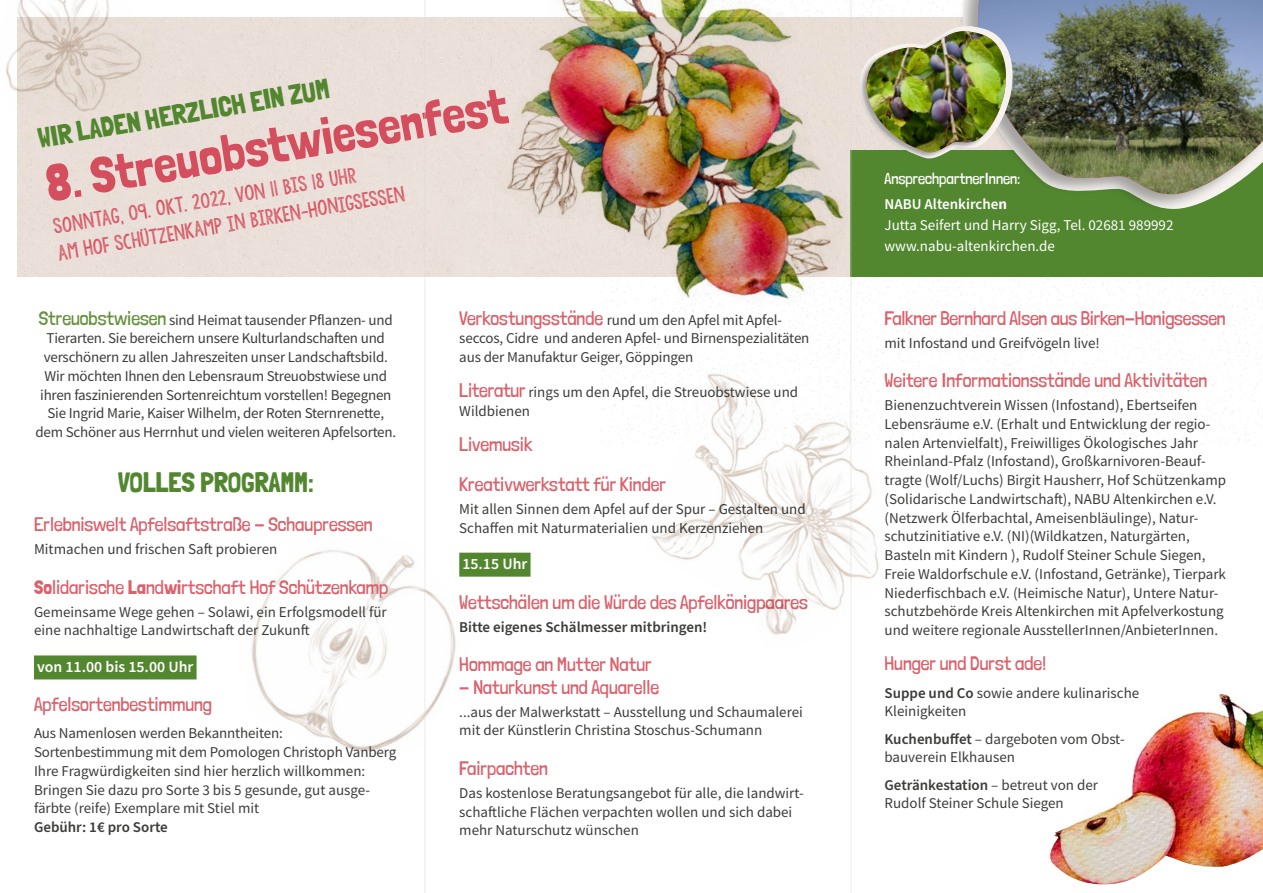
<style>
.page{position:relative;width:1263px;height:893px;background:#fff}
.page>*{position:absolute;margin:0;border:0;box-sizing:border-box;transform-origin:0 0}
.t1{font:51.3px "Londrina Solid";color:#d54e5e}
.t2{font:28.05px "Londrina Solid";letter-spacing:-.01em;color:#528730}
.t3{font:300 19.5px/39.5px "Londrina Solid";color:#da626c}
.t4{font:17.25px/27.2px "KG Allof Me";color:#d54e5e}
.t5{font:600 15.75px "Source Sans Pro";color:#fff}
.t6{font:300 15.75px "Londrina Solid";color:#fff}
.t7{font:15px/18.8px "Source Sans Pro";color:#3c3c3b}
.t8{font:15px/21px "Source Sans Pro";color:#fff}
.t9{font:600 15px "Source Sans Pro";color:#3c3c3b}
.s1{font-family:"Londrina Solid";font-weight:300;font-size:19.5px;color:#66913f}
.s2{font-weight:400}
.s3{font-family:"Londrina Solid";font-weight:300;font-size:19.5px;color:#da626c}
.s4{font-weight:600}
.s5{font-weight:700}
</style>
<div class="page">
<div style="left:17px;top:17px;width:478px;height:259px;background:#eae0d9"></div>
<img style="left:600px;top:0;width:663px;height:444px">
<img style="left:251px;top:549px;width:224px;height:203px">
<div style="left:34px;top:655px;width:163px;height:24px;background:#528730"></div>
<div style="left:459px;top:553px;width:71px;height:24px;background:#528730"></div>
<div style="left:850px;top:150px;width:413px;height:126px;background:#528730"></div>
<img style="left:495px;top:0;width:354px;height:307px">
<img style="left:643px;top:362px;width:256px;height:273px">
<img style="left:6px;top:0;width:155px;height:123px">
<img style="left:1050px;top:693px;width:213px;height:192px">
<div style="left:958px;top:0;width:305px;height:211px;background:#000;opacity:.33"></div>
<img style="left:978px;top:0;width:285px;height:195px">
<svg style="left:853px;top:20px;width:162px;height:141px"></svg>
<img style="left:860px;top:31px;width:149px;height:124px">
<hr style="left:424px;top:0;width:1px;height:893px;background:#dadada">
<hr style="left:850px;top:0;width:1px;height:893px;background:#dadada">
<h2 class="t2" style="left:35px;top:123px;width:297px;rotate:-10deg">WIR LADEN HERZLICH EIN ZUM</h2>
<h1 class="t1" style="left:41px;top:155px;width:469px;rotate:-10deg">8. Streuobstwiesenfest</h1>
<p class="t4" style="left:51px;top:214px;width:353px;rotate:-10deg">Sonntag, 09. Okt. 2022, von 11 bis 18 Uhr<br>am Hof Schützenkamp in Birken-Honigsessen</p>
<p class="t7" style="left:35px;top:310px;width:362px;text-align:center"><span class="s1">Streuobstwiesen</span> sind Heimat tausender Pflanzen- und Tierarten. Sie bereichern unsere Kulturlandschaften und verschönern zu allen Jahreszeiten unser Landschaftsbild.<br>Wir möchten Ihnen den Lebensraum Streuobstwiese und ihren faszinierenden Sortenreichtum vorstellen! Begegnen Sie Ingrid Marie, Kaiser Wilhelm, der Roten Sternrenette, dem Schöner aus Herrnhut und vielen weiteren Apfelsorten.</p>
<h2 class="t2" style="left:118px;top:465px;width:197px">VOLLES PROGRAMM:</h2>
<h3 class="t3" style="left:34px;top:504px;width:340px">Erlebniswelt Apfelsaftstraße - Schaupressen</h3>
<p class="t7" style="left:34px;top:540px;width:245px">Mitmachen und frischen Saft probieren</p>
<h3 class="t3" style="left:34px;top:567px;width:356px"><span class="s2">So</span>lidarische <span class="s2">La</span>nd<span class="s2">wi</span>rtschaft Hof Schützenkamp</h3>
<p class="t7" style="left:34px;top:602px;width:354px">Gemeinsame Wege gehen – Solawi, ein Erfolgsmodell für eine nachhaltige Landwirtschaft der Zukunft</p>
<p class="t5" style="left:37px;top:656px;width:158px">von 11.00 bis 15.00 Uhr</p>
<h3 class="t3" style="left:34px;top:685px;width:179px">Apfelsortenbestimmung</h3>
<p class="t7" style="left:34px;top:724px;width:364px">Aus Namenlosen werden Bekanntheiten:<br>Sortenbestimmung mit dem Pomologen Christoph Vanberg Ihre Fragwürdigkeiten sind hier herzlich willkommen:<br>Bringen Sie dazu pro Sorte 3 bis 5 gesunde, gut ausge&shy;färbte (reife) Exemplare mit Stiel mit</p>
<p class="t9" style="left:34px;top:817px;width:135px">Gebühr: 1€ pro Sorte</p>
<p class="t7" style="left:459px;top:310px;width:352px"><span class="s3">Verkostungsstände</span> rund um den Apfel mit Apfel&shy;seccos, Cidre und anderen Apfel- und Birnenspezialitäten aus der Manufaktur Geiger, Göppingen</p>
<p class="t7" style="left:459px;top:383px;width:340px"><span class="s3">Literatur</span> rings um den Apfel, die Streuobstwiese und<br>Wildbienen</p>
<h3 class="t3" style="left:459px;top:425px;width:208px">Livemusik<br>Kreativwerkstatt für Kinder</h3>
<p class="t7" style="left:459px;top:499px;width:348px">Mit allen Sinnen dem Apfel auf der Spur – Gestalten und<br>Schaffen mit Naturmaterialien und Kerzenziehen</p>
<p class="t5" style="left:462px;top:553px;width:66px">15.15 Uhr</p>
<h3 class="t3" style="left:459px;top:582px;width:350px">Wettschälen um die Würde des Apfelkönigpaares</h3>
<p class="t9" style="left:459px;top:617px;width:249px">Bitte eigenes Schälmesser mitbringen!</p>
<h3 class="t3" style="left:459px;top:644px;width:194px">Hommage an Mutter Natur</h3>
<h3 class="t3" style="left:459px;top:667px;width:201px">- Naturkunst und Aquarelle</h3>
<p class="t7" style="left:459px;top:702px;width:345px">...aus der Malwerkstatt – Ausstellung und Schaumalerei mit der Künstlerin Christina Stoschus-Schumann</p>
<h3 class="t3" style="left:459px;top:748px;width:90px">Fairpachten</h3>
<p class="t7" style="left:459px;top:783px;width:346px">Das kostenlose Beratungsangebot für alle, die landwirt&shy;schaftliche Flächen verpachten wollen und sich dabei mehr Naturschutz wünschen</p>
<p class="t6" style="left:884px;top:169px;width:137px">AnsprechpartnerInnen:</p>
<p class="t8" style="left:884px;top:194px;width:290px"><span class="s4">NABU Altenkirche</span><span class="s5">n<br></span>Jutta Seifert und Harry Sigg, Tel. 02681 989992 www.nabu-altenkirchen.de</p>
<h3 class="t3" style="left:884px;top:298px;width:343px">Falkner Bernhard Alsen aus Birken-Honigsessen</h3>
<p class="t7" style="left:884px;top:333px;width:217px">mit Infostand und Greifvögeln live!</p>
<h3 class="t3" style="left:884px;top:360px;width:324px">Weitere Informationsstände und Aktivitäten</h3>
<p class="t7" style="left:884px;top:396px;width:343px">Bienenzuchtverein Wissen (Infostand), Ebertseifen Lebensräume e.V. (Erhalt und Entwicklung der regio&shy;nalen Artenvielfalt), Freiwilliges Ökologisches Jahr Rheinland-Pfalz (Infostand), Großkarnivoren-Beauf&shy;tragte (Wolf/Luchs) Birgit Hausherr, Hof Schützenkamp (Solidarische Landwirtschaft), NABU Altenkirchen e.V. (Netzwerk Ölferbachtal, Ameisenbläulinge), Natur&shy;schutzinitiative e.V. (NI)(Wildkatzen, Naturgärten, Basteln mit Kindern ), Rudolf Steiner Schule Siegen, Freie Waldorfschule e.V. (Infostand, Getränke), Tierpark Niederfischbach e.V. (Heimische Natur), Untere Natur&shy;schutzbehörde Kreis Altenkirchen mit Apfelverkostung und weitere regionale AusstellerInnen/AnbieterInnen.</p>
<h3 class="t3" style="left:884px;top:644px;width:163px">Hunger und Durst ade!</h3>
<p class="t7" style="left:884px;top:683px;width:256px"><span class="s4">Suppe und Co</span> sowie andere kulinarische<br>Kleinigkeiten</p>
<p class="t7" style="left:884px;top:729px;width:242px"><span class="s4">Kuchenbuffet</span> – dargeboten vom Obst&shy;bauverein Elkhausen</p>
<p class="t7" style="left:884px;top:775px;width:215px"><span class="s4">Getränkestation</span> – betreut von der<br>Rudolf Steiner Schule Siegen</p>
</div>
